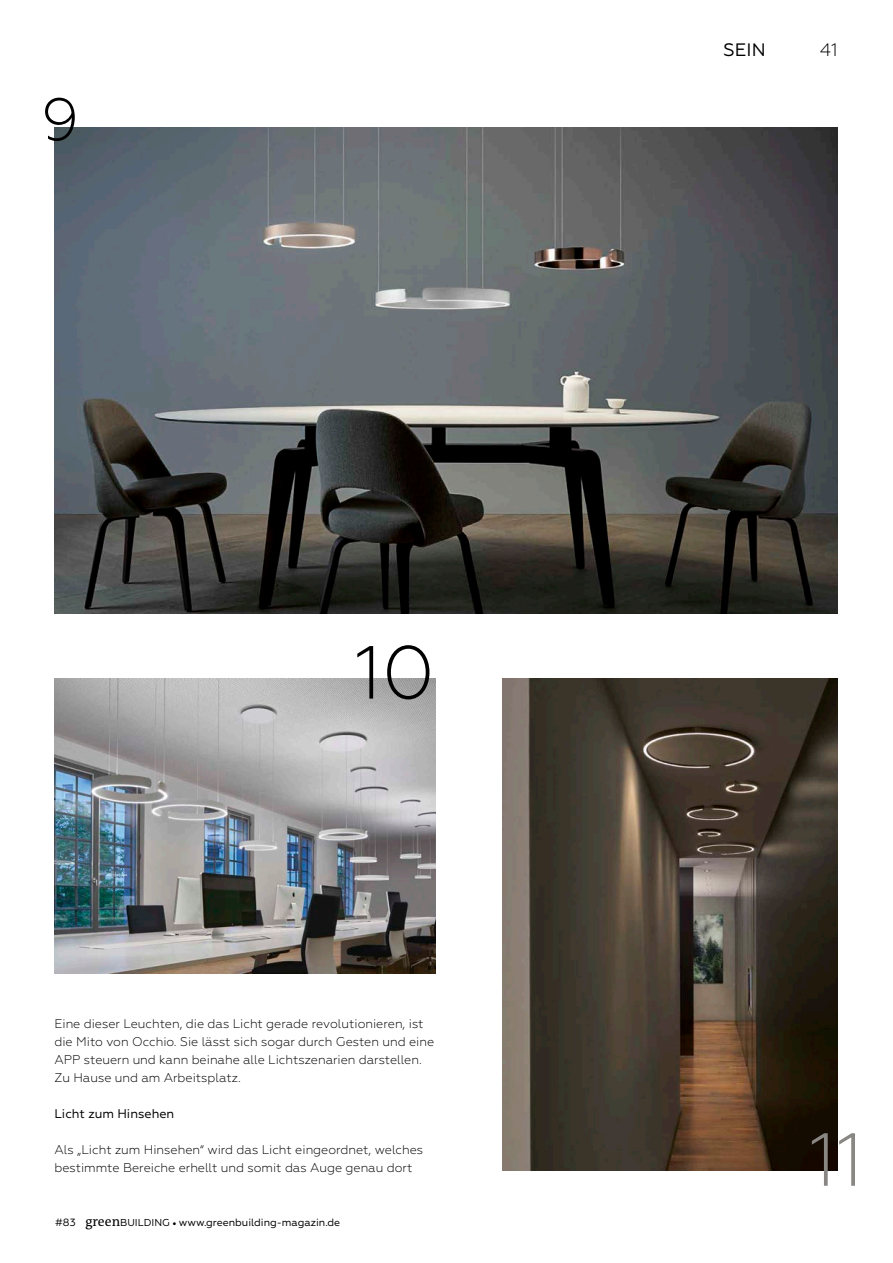
<style>
.page{position:relative;width:893px;height:1263px;background:#fff}
.page>*{position:absolute;margin:0;border:0;box-sizing:border-box;transform-origin:0 0}
.t1{font:300 75px "Geometria";color:#000}
.t2{font:300 75px "Geometria";color:#898784}
.t3{font:300 60px "Geometria";color:#000}
.t4{font:18px "Geometria";color:#000}
.t5{font:300 18px "Geometria";color:#000}
.t6{font:300 12.6px/18px "Geometria";color:#000}
.t7{font:12.6px "Geometria";color:#000}
.t8{font:10.5px "Geometria";color:#000}
.s1{font-family:"The Antiqua B W5 Plain";font-size:13.5px}
.s2{font-size:10.05px}
.s3{font-family:"Minion Pro"}
</style>
<div class="page">
<img style="left:54px;top:128px;width:784px;height:486px">
<img style="left:54px;top:678px;width:382px;height:296px">
<img style="left:503px;top:678px;width:335px;height:492px">
<p class="t3" style="left:41px;top:85px;width:40px">9</p>
<p class="t1" style="left:355px;top:629px;width:82px">10</p>
<p class="t6" style="left:54px;top:1014px;width:381px">Eine dieser Leuchten, die das Licht gerade revolutionieren, ist die Mito von Occhio. Sie lässt sich sogar durch Gesten und eine APP steuern und kann beinahe alle Lichtszenarien darstellen.<br>Zu Hause und am Arbeitsplatz.</p>
<p class="t7" style="left:54px;top:1106px;width:121px">Licht zum Hinsehen</p>
<p class="t6" style="left:54px;top:1140px;width:370px">Als „Licht zum Hinsehen“ wird das Licht eingeordnet, welches bestimmte Bereiche erhellt und somit das Auge genau dort</p>
<p class="t8" style="left:55px;top:1216px;width:286px">#83 <span class="s1">green</span><span class="s2">BUILDING</span> <span class="s3">•</span> www.greenbuilding-magazin.de</p>
<p class="t4" style="left:723px;top:40px;width:44px">SEIN</p>
<p class="t5" style="left:820px;top:40px;width:19px">41</p>
<p class="t2" style="left:809px;top:1116px;width:56px">11</p>
</div>
